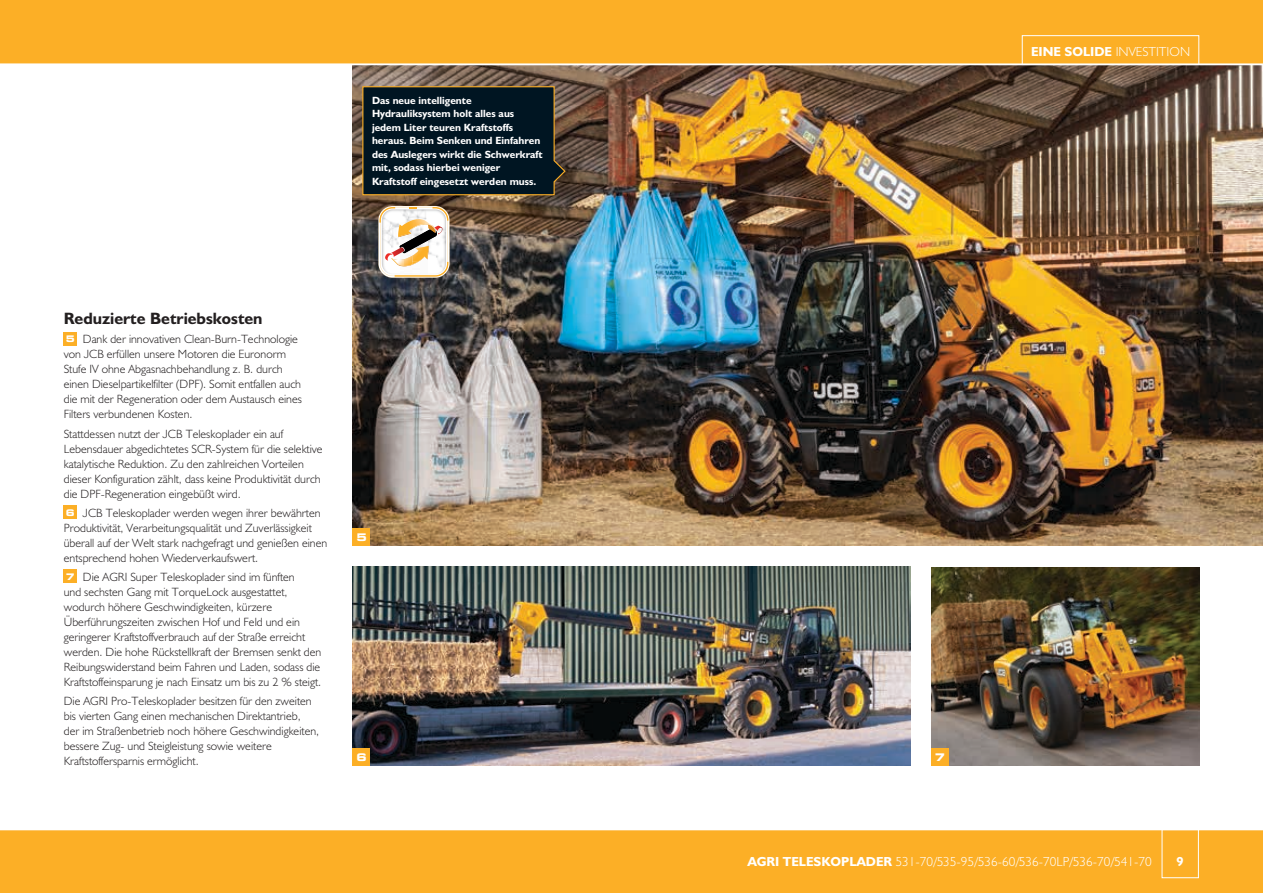
<style>
.page{position:relative;width:1263px;height:893px;background:#fff}
.page>*{position:absolute;margin:0;border:0;box-sizing:border-box;transform-origin:0 0}
.t1{font:16.5px "JCB Bold";color:#231f20}
.t2{font:13.2px "JCB Light";color:#fff}
.t3{font:13.2px "JCB Bold";color:#fff}
.t4{font:12px/15px "JCB Light";color:#231f20}
.t5{font:10.5px/13.5px "JCB Bold";color:#fff}
.t6{font:700 expanded 10.5px "Square 721 BT";color:#fff}
.s1{font-family:"Square 721 BT";font-weight:700;font-stretch:expanded;font-size:9.15px;color:#fff}
.s2{font-family:"JCB Bold"}
</style>
<div class="page">
<img style="left:353px;top:567px;width:557px;height:198px">
<img style="left:931px;top:567px;width:268px;height:198px">
<div style="left:353px;top:748px;width:17px;height:17px;background:#fcaf26"></div>
<img style="left:353px;top:65px;width:910px;height:481px">
<div style="left:0;top:0;width:1263px;height:64px;background:#fcaf26"></div>
<div style="left:0;top:829px;width:1263px;height:64px;background:#fcaf26"></div>
<hr style="left:0;top:829px;width:1263px;height:1px;background:#fff">
<div style="left:1022px;top:35px;width:177px;height:30px;border:1px solid #fff"></div>
<div style="left:1162px;top:829px;width:37px;height:49px;border:1px solid #fff"></div>
<div style="left:64px;top:332px;width:13px;height:13px;background:#fcaf26"></div>
<div style="left:64px;top:506px;width:13px;height:13px;background:#fcaf26"></div>
<div style="left:64px;top:570px;width:13px;height:13px;background:#fcaf26"></div>
<svg style="left:362px;top:86px;width:204px;height:110px;background:#0d1d23"></svg>
<div style="left:931px;top:748px;width:17px;height:17px;background:#fcaf26"></div>
<div style="left:353px;top:529px;width:17px;height:17px;background:#fcaf26"></div>
<svg style="left:378px;top:206px;width:72px;height:72px"></svg>
<p class="t5" style="left:372px;top:93px;width:172px">Das neue intelligente<br>Hydrauliksystem holt alles aus jedem Liter teuren Kraftstoffs heraus. Beim Senken und Einfahren des Auslegers wirkt die Schwerkraft mit, sodass hierbei weniger<br>Kraftstoff eingesetzt werden muss.</p>
<h1 class="t1" style="left:64px;top:308px;width:200px">Reduzierte Betriebskosten</h1>
<p class="t4" style="left:64px;top:332px;width:240px"><span class="s1">5</span> Dank der innovativen Clean-Burn-Technologie von JCB erfüllen unsere Motoren die Euronorm Stufe IV ohne Abgasnachbehandlung z. B. durch einen Dieselpartikelfilter (DPF). Somit entfallen auch die mit der Regeneration oder dem Austausch eines Filters verbundenen Kosten.</p>
<p class="t4" style="left:64px;top:426px;width:260px">Stattdessen nutzt der JCB Teleskoplader ein auf Lebensdauer abgedichtetes SCR-System für die selektive katalytische Reduktion. Zu den zahlreichen Vorteilen dieser Konfiguration zählt, dass keine Produktivität durch die DPF-Regeneration eingebüßt wird.</p>
<p class="t4" style="left:64px;top:505px;width:265px"><span class="s1">6</span> JCB Teleskoplader werden wegen ihrer bewährten Produktivität, Verarbeitungsqualität und Zuverlässigkeit überall auf der Welt stark nachgefragt und genießen einen entsprechend hohen Wiederverkaufswert.</p>
<p class="t4" style="left:64px;top:569px;width:259px"><span class="s1">7</span> Die AGRI Super Teleskoplader sind im fünften<br>und sechsten Gang mit TorqueLock ausgestattet, wodurch höhere Geschwindigkeiten, kürzere Überführungszeiten zwischen Hof und Feld und ein geringerer Kraftstoffverbrauch auf der Straße erreicht werden. Die hohe Rückstellkraft der Bremsen senkt den Reibungswiderstand beim Fahren und Laden, sodass die Kraftstoffeinsparung je nach Einsatz um bis zu 2 % steigt.</p>
<p class="t4" style="left:64px;top:694px;width:257px">Die AGRI Pro-Teleskoplader besitzen für den zweiten bis vierten Gang einen mechanischen Direktantrieb, der im Straßenbetrieb noch höhere Geschwindigkeiten, bessere Zug- und Steigleistung sowie weitere Kraftstoffersparnis ermöglicht.</p>
<p class="t6" style="left:356px;top:531px;width:12px">5</p>
<p class="t6" style="left:356px;top:751px;width:12px">6</p>
<p class="t2" style="left:1031px;top:43px;width:161px"><span class="s2">EINE SOLIDE</span> INVESTITION</p>
<p class="t6" style="left:935px;top:751px;width:12px">7</p>
<p class="t2" style="left:747px;top:853px;width:406px"><span class="s2">AGRI TELESKOPLADER</span> 531-70/535-95/536-60/536-70LP/536-70/541-70</p>
<p class="t3" style="left:1176px;top:853px;width:9px">9</p>
</div>
